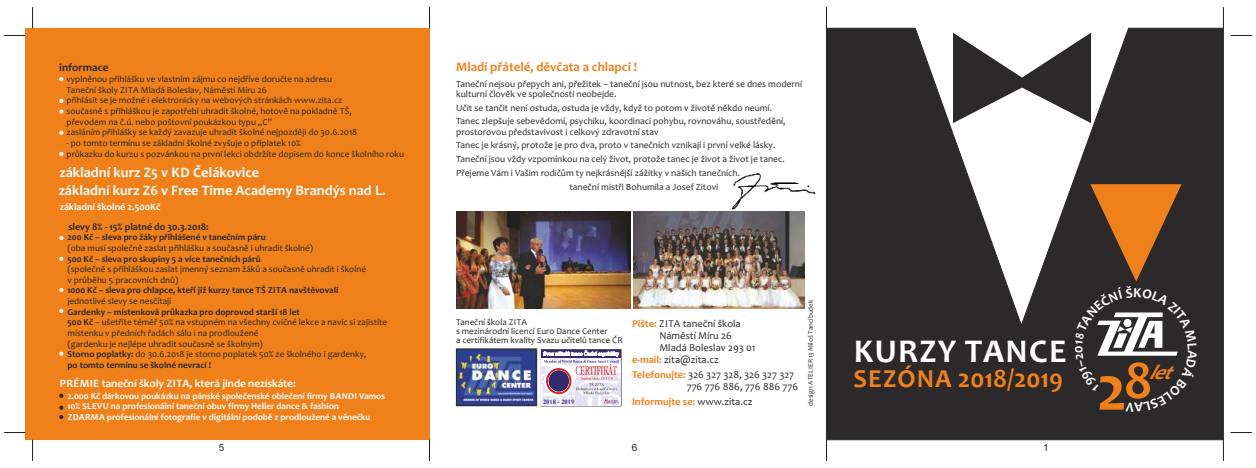
<style>
.page{position:relative;width:1256px;height:468px;background:#fff}
.page>*{position:absolute;margin:0;border:0;box-sizing:border-box;transform-origin:0 0}
.t1{font:700 64.6px "Candara";color:#f0801a}
.t2{font:700 33.5px "Candara";letter-spacing:.04em;color:#fff}
.t3{font:700 26.1px "Candara";color:#f0801a}
.t4{font:italic 700 20.7px "Candara";color:#f0801a}
.t5{font:700 14.4px "Candara";color:#fff}
.t6{font:700 13px "Candara";color:#f0801a}
.t7{font:700 11.2px "Candara";letter-spacing:-.005em;color:#fff}
.t8{font:700 11.2px "Candara";color:#2b2929}
.t9{font:10.5px/12.2px "Candara";color:#2b2929}
.t10{font:700 10.5px "Candara";color:#f0801a}
.t11{font:700 10px "Candara";color:#2b2929}
.t12{font:700 10px "Candara";color:#fff}
.t13{font:10px "Arial";color:#2b2929}
.t14{font:9.5px/10.2px "Candara";color:#2b2929}
.t15{font:9.2px/10.6px "Candara";color:#2b2929}
.t16{font:700 9.2px/10.6px "Candara";letter-spacing:-.005em;color:#fff}
.t17{font:700 9.2px "Candara";color:#2b2929}
.t18{font:9px/9.1px "Candara";color:#2b2929}
.t19{font:7px "Candara";color:#2b2929}
.t20{font:700 6.6px "Times New Roman";color:#383085}
.s1{font-weight:700}
.s2{font-weight:700;color:#f0801a}
.s3{font-weight:400;color:#2b2929}
</style>
<div class="page">
<img style="left:542px;top:358px;width:79px;height:47px">
<div style="left:541px;top:350px;width:80px;height:7px;background:#332b70"></div>
<svg style="left:543px;top:349px;width:77px;height:55px"></svg>
<div style="left:26px;top:28px;width:404px;height:411px;background:#f0801a"></div>
<svg style="left:32px;top:7px;width:1px;height:21px"></svg>
<svg style="left:4px;top:35px;width:21px;height:1px"></svg>
<svg style="left:1223px;top:7px;width:1px;height:21px"></svg>
<svg style="left:1230px;top:35px;width:22px;height:1px"></svg>
<svg style="left:429px;top:7px;width:1px;height:21px"></svg>
<svg style="left:826px;top:7px;width:1px;height:21px"></svg>
<svg style="left:32px;top:439px;width:1px;height:22px"></svg>
<svg style="left:4px;top:432px;width:21px;height:1px"></svg>
<svg style="left:1223px;top:439px;width:1px;height:22px"></svg>
<svg style="left:1230px;top:432px;width:22px;height:1px"></svg>
<svg style="left:429px;top:439px;width:1px;height:22px"></svg>
<svg style="left:826px;top:440px;width:1px;height:21px"></svg>
<svg style="left:59px;top:77px;width:4px;height:4px"></svg>
<svg style="left:59px;top:152px;width:4px;height:4px"></svg>
<svg style="left:59px;top:393px;width:4px;height:5px"></svg>
<svg style="left:59px;top:99px;width:4px;height:4px"></svg>
<svg style="left:59px;top:109px;width:4px;height:5px"></svg>
<svg style="left:59px;top:405px;width:4px;height:14px"></svg>
<img style="left:732px;top:173px;width:83px;height:37px">
<img style="left:454px;top:347px;width:85px;height:61px">
<div style="left:456px;top:349px;width:80px;height:57px;border:1px solid #2b2929"></div>
<img style="left:456px;top:212px;width:174px;height:97px">
<img style="left:634px;top:212px;width:170px;height:97px">
<svg style="left:826px;top:28px;width:397px;height:412px;fill:#2b2929"></svg>
<svg style="left:953px;top:33px;width:138px;height:90px"></svg>
<svg style="left:59px;top:257px;width:4px;height:4px"></svg>
<svg style="left:59px;top:288px;width:4px;height:4px"></svg>
<svg style="left:59px;top:309px;width:4px;height:4px"></svg>
<svg style="left:59px;top:352px;width:4px;height:4px"></svg>
<svg style="left:59px;top:131px;width:4px;height:4px"></svg>
<svg style="left:59px;top:236px;width:4px;height:4px"></svg>
<svg style="left:1075px;top:184px;width:122px;height:228px;background:#584434"></svg>
<p class="t8" style="left:59px;top:63px;width:51px">informace</p>
<p class="t15" style="left:67px;top:75px;width:339px">vyplněnou přihlášku ve vlastním zájmu co nejdříve doručte na adresu<br>Taneční školy ZITA Mladá Boleslav, Náměstí Míru 26<br>přihlásit se je možné i elektronicky na webových stránkách www.zita.cz<br>současně s přihláškou je zapotřebí uhradit školné, hotově na pokladně TŠ,<br>převodem na č.ú. nebo poštovní poukázkou typu „C”<br>zasláním přihlášky se každý zavazuje uhradit školné nejpozději do 30.6.2018<br>‐ po tomto termínu se základní školné zvyšuje o příplatek 10%<br>průkazku do kurzu s pozvánkou na první lekci obdržíte dopisem do konce školního roku</p>
<h3 class="t5" style="left:59px;top:167px;width:201px">základní kurz Z5 v KD Čelákovice</h3>
<h3 class="t5" style="left:59px;top:184px;width:328px">základní kurz Z6 v Free Time Academy Brandýs nad L.</h3>
<p class="t12" style="left:60px;top:203px;width:102px">základní školné 2.500Kč</p>
<p class="t11" style="left:68px;top:223px;width:142px">slevy 8% ‐ 15% platné do 30.3.2018:</p>
<p class="t17" style="left:67px;top:233px;width:200px">200 Kč – sleva pro žáky přihlášené v tanečním páru</p>
<p class="t15" style="left:67px;top:243px;width:247px">(oba musí společně zaslat přihlášku a současně i uhradit školné)</p>
<p class="t17" style="left:67px;top:255px;width:195px">500 Kč – sleva pro skupiny 5 a více tanečních párů</p>
<p class="t15" style="left:67px;top:265px;width:300px">(společně s přihláškou zaslat jmenný seznam žáků a současně uhradit i školné v průběhu 5 pracovních dnů)</p>
<p class="t17" style="left:67px;top:287px;width:272px">1000 Kč – sleva pro chlapce, kteří již kurzy tance TŠ ZITA navštěvovali</p>
<p class="t15" style="left:67px;top:297px;width:105px">jednotlivé slevy se nesčítají</p>
<p class="t15" style="left:67px;top:307px;width:321px"><span class="s1">Gardenky – místenková průkazka pro doprovod starší 18 let<br>500 Kč</span> – ušetříte téměř 50% na vstupném na všechny cvičné lekce a navíc si zajistíte místenku v předních řadách sálu i na prodloužené<br>(gardenku je nejlépe uhradit současně se školným)<br><span class="s1">Storno poplatky:</span> do 30.6.2018 je storno poplatek 50% ze školného i gardenky,<br><span class="s1">po tomto termínu se školné nevrací !</span></p>
<p class="t7" style="left:60px;top:379px;width:238px">PRÉMIE taneční školy ZITA, která jinde nezískáte:</p>
<p class="t16" style="left:67px;top:391px;width:319px">2.000 Kč dárkovou poukázku na pánské společenské oblečení firmy BANDI Vamos<br>10% SLEVU na profesionální taneční obuv firmy Heller dance &amp; fashion<br>ZDARMA profesionální fotografie v digitální podobě z prodloužené a věnečku</p>
<h3 class="t6" style="left:456px;top:62px;width:182px">Mladí přátelé, děvčata a chlapci !</h3>
<p class="t14" style="left:456px;top:79px;width:347px">Taneční nejsou přepych ani, přežitek – taneční jsou nutnost, bez které se dnes moderní kulturní člověk ve společnosti neobejde.</p>
<p class="t14" style="left:456px;top:101px;width:331px;line-height:13.8px">Učit se tančit není ostuda, ostuda je vždy, když to potom v životě někdo neumí.<br>Tanec zlepšuje sebevědomí, psychiku, koordinaci pohybu, rovnováhu, soustředění,</p>
<p class="t14" style="left:456px;top:127px;width:204px">prostorovou představivost i celkový zdravotní stav</p>
<p class="t14" style="left:456px;top:141px;width:321px">Tanec je krásný, protože je pro dva, proto v tanečních vznikají i první velké lásky.</p>
<p class="t14" style="left:456px;top:155px;width:330px">Taneční jsou vždy vzpomínkou na celý život, protože tanec je život a život je tanec.</p>
<p class="t14" style="left:456px;top:169px;width:285px">Přejeme Vám i Vašim rodičům ty nejkrásnější zážitky v našich tanečních.</p>
<p class="t14" style="left:569px;top:182px;width:150px">taneční mistři Bohumila a Josef Zitovi</p>
<p class="t18" style="left:456px;top:318px;width:168px">Taneční škola ZITA<br>s mezinárodní licencí Euro Dance Center<br>a certifikátem kvality Svazu učitelů tance ČR</p>
<p class="t9" style="left:632px;top:318px;width:110px"><span class="s2">Pište:</span> ZITA taneční škola</p>
<p class="t9" style="left:659px;top:330px;width:74px">Náměstí Míru 26</p>
<p class="t9" style="left:659px;top:342px;width:98px">Mladá Boleslav 293 01</p>
<p class="t9" style="left:632px;top:354px;width:88px"><span class="s2">e‐mail:</span> zita@zita.cz</p>
<p class="t9" style="left:687px;top:370px;width:113px;text-indent:-55px"><span class="s2">Telefonujte:</span> 326 327 328, 326 327 327<br>776 776 886, 776 886 776</p>
<p class="t10" style="left:632px;top:397px;width:122px">Informujte se: <span class="s3">www.zita.cz</span></p>
<p class="t20" style="left:543px;top:399px;width:33px">2018 - 2019</p>
<p class="t19" style="left:808px;top:406px;width:108px;rotate:-90deg">design ATELIER13 Miloš Tancibudek</p>
<h2 class="t2" style="left:854px;top:338px;width:214px">KURZY TANCE</h2>
<h3 class="t3" style="left:853px;top:367px;width:211px">SEZÓNA 2018/2019</h3>
<p class="t13" style="left:219px;top:443px;width:7px">5</p>
<p class="t13" style="left:632px;top:443px;width:7px">6</p>
<p class="t13" style="left:1043px;top:443px;width:7px">1</p>
<h1 class="t1" style="left:1096px;top:363px;width:32px">2</h1>
<h3 class="t4" style="left:1148px;top:364px;width:35px">let</h3>
</div>
